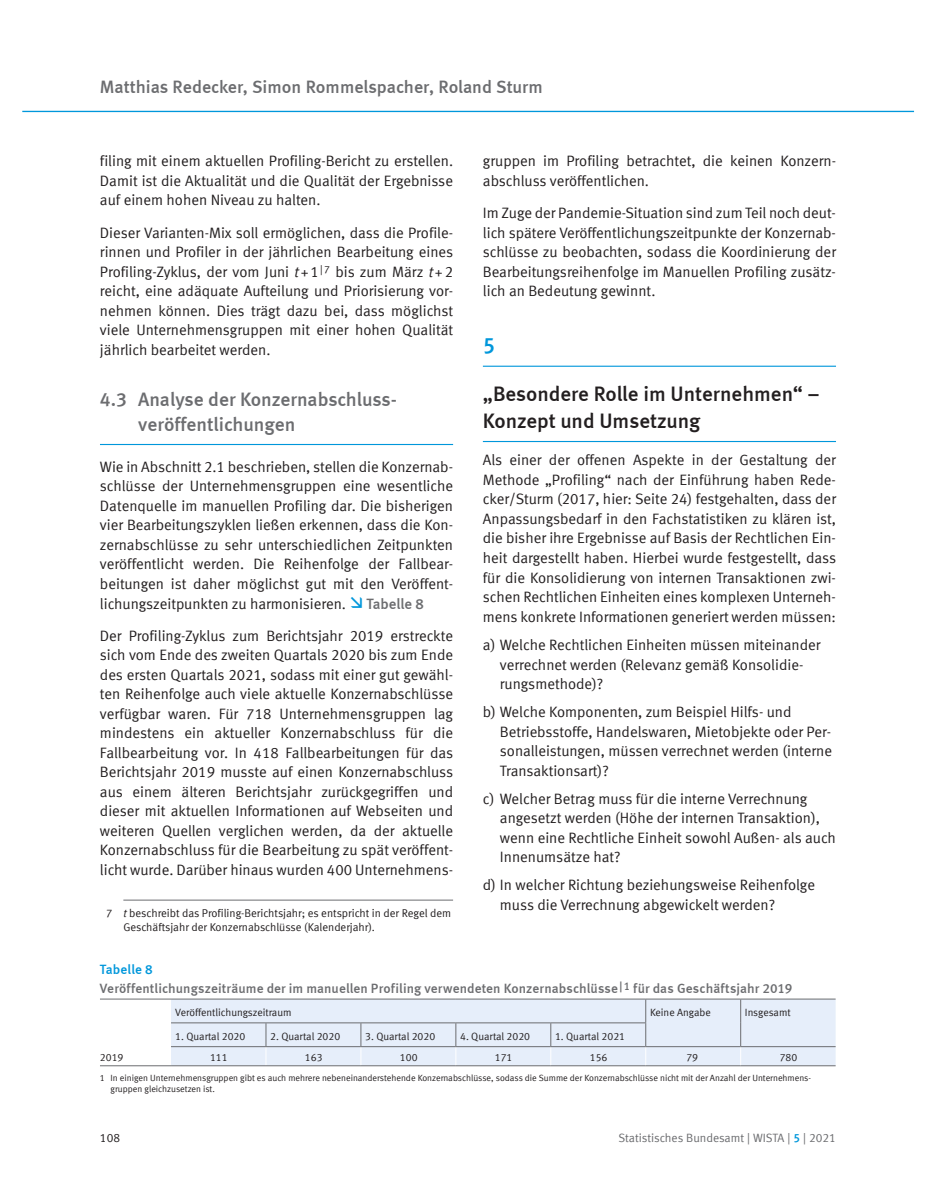
<style>
.page{position:relative;width:936px;height:1191px;background:#fff}
.page>*{position:absolute;margin:0;border:0;box-sizing:border-box;transform-origin:0 0}
._01_Überschrift_15Pt{font:22.5px "Meta Medium LF";color:#0097db}
._02_Überschrift_14Pt{font:21px/27px "Meta Medium LF";color:#231f20}
._03_Überschrift_13Pt{font:19.5px/25.5px "Meta Medium LF";color:#6c6d70}
.t1{font:18px "Meta Medium LF";color:#6c6d70}
._05_Text_10Pt_13Pt_E{font:15px/19.5px "Meta Normal LF";color:#231f20;text-align:justify}
._05_Text_10Pt_13Pt_E-2{font:15px "Meta Medium LF";letter-spacing:-.005em;color:#6c6d70}
._07_Überschrift_9pt{font:13.5px "Meta Medium LF";letter-spacing:.005em;color:#6c6d70}
._07_Überschrift_9pt-2{font:13.5px "Meta Medium LF";letter-spacing:.005em;color:#0097db}
.t2{font:12px "Meta Normal LF";color:#6c6d70}
.t3{font:12px "Meta Normal LF";color:#231f20}
._12_Fußnotentext{font:11.25px/13.5px "Meta Normal LF";color:#231f20}
._06_TabTextKopf{font:10.5px "Meta Normal LF";color:#231f20}
._01_TabText_rechtsbü{font:10.5px "Meta Normal LF";color:#231f20}
._02_Tab_Vorspalte_E0{font:10.5px "Meta Normal LF";color:#231f20}
._08_TabTextFuß{font:9px/10.5px "Meta Normal LF";color:#231f20}
.s1{font-style:italic}
.s2{font-family:"Meta Medium LF";color:#0097db}
</style>
<div class="page">
<hr style="left:100px;top:444px;width:353px;height:1px;background:#0097db">
<hr style="left:123px;top:899px;width:330px;height:1px;background:#6c6d70">
<hr style="left:483px;top:366px;width:353px;height:1px;background:#0097db">
<hr style="left:483px;top:441px;width:353px;height:1px;background:#0097db">
<hr style="left:740px;top:998px;width:95px;height:1px;background:#6c6d70">
<hr style="left:171px;top:1065px;width:95px;height:1px;background:#6c6d70">
<hr style="left:266px;top:1065px;width:95px;height:1px;background:#6c6d70">
<hr style="left:361px;top:1065px;width:95px;height:1px;background:#6c6d70">
<hr style="left:456px;top:1065px;width:94px;height:1px;background:#6c6d70">
<hr style="left:550px;top:1065px;width:95px;height:1px;background:#6c6d70">
<hr style="left:645px;top:1065px;width:95px;height:1px;background:#6c6d70">
<hr style="left:740px;top:1065px;width:95px;height:1px;background:#6c6d70">
<hr style="left:645px;top:998px;width:95px;height:1px;background:#6c6d70">
<hr style="left:171px;top:998px;width:95px;height:1px;background:#6c6d70">
<hr style="left:266px;top:998px;width:95px;height:1px;background:#6c6d70">
<hr style="left:361px;top:998px;width:95px;height:1px;background:#6c6d70">
<hr style="left:456px;top:998px;width:94px;height:1px;background:#6c6d70">
<hr style="left:550px;top:998px;width:95px;height:1px;background:#6c6d70">
<div style="left:171px;top:999px;width:664px;height:66px;background:#e6eefa"></div>
<hr style="left:171px;top:1022px;width:95px;height:1px;background:#6c6d70">
<hr style="left:266px;top:1022px;width:95px;height:1px;background:#6c6d70">
<hr style="left:361px;top:1022px;width:95px;height:1px;background:#6c6d70">
<hr style="left:456px;top:1022px;width:94px;height:1px;background:#6c6d70">
<hr style="left:550px;top:1022px;width:96px;height:1px;background:#6c6d70">
<hr style="left:100px;top:998px;width:71px;height:1px;background:#6c6d70">
<hr style="left:100px;top:1065px;width:71px;height:1px;background:#6c6d70">
<hr style="left:22px;top:111px;width:891px;height:1px;background:#0097db">
<p class="t1" style="left:100px;top:76px;width:444px">Matthias Redecker, Simon Rommelspacher, Roland Sturm</p>
<p class="_05_Text_10Pt_13Pt_E" style="left:100px;top:151px;width:354px">filing mit einem aktuellen Profiling-Bericht zu erstellen.<br>Damit ist die Aktualität und die Qualität der Ergebnisse auf einem hohen Niveau zu halten.</p>
<p class="_05_Text_10Pt_13Pt_E" style="left:100px;top:222px;width:355px">Dieser Varianten-Mix soll ermöglichen, dass die Profile&shy;rinnen und Profiler in der jährlichen Bearbeitung eines Profiling-Zyklus, der vom Juni <span class="s1">t</span>+1<sup>|7</sup> bis zum März <span class="s1">t</span>+2 reicht, eine adäquate Aufteilung und Priorisierung vor&shy;nehmen können. Dies trägt dazu bei, dass möglichst viele Unternehmensgruppen mit einer hohen Qualität jährlich bearbeitet werden.</p>
<p class="_03_Überschrift_13Pt" style="left:138px;top:386px;width:258px;text-indent:-38px">4.3 Analyse der Konzernabschluss&shy;veröffentlichungen</p>
<p class="_05_Text_10Pt_13Pt_E" style="left:100px;top:457px;width:354px">Wie in Abschnitt 2.1 beschrieben, stellen die Konzernab&shy;schlüsse der Unternehmensgruppen eine wesentliche Datenquelle im manuellen Profiling dar. Die bisherigen vier Bearbeitungszyklen ließen erkennen, dass die Kon&shy;zernabschlüsse zu sehr unterschiedlichen Zeitpunkten veröffentlicht werden. Die Reihenfolge der Fallbear&shy;beitungen ist daher möglichst gut mit den Veröffent&shy;lichungszeitpunkten zu harmonisieren.</p>
<p class="_05_Text_10Pt_13Pt_E-2" style="left:366px;top:594px;width:59px">Tabelle 8</p>
<p class="_05_Text_10Pt_13Pt_E" style="left:100px;top:625px;width:355px">Der Profiling-Zyklus zum Berichtsjahr 2019 erstreckte sich vom Ende des zweiten Quartals 2020 bis zum Ende des ersten Quartals 2021, sodass mit einer gut gewähl&shy;ten Reihenfolge auch viele aktuelle Konzernabschlüsse verfügbar waren. Für 718 Unternehmensgruppen lag mindestens ein aktueller Konzernabschluss für die Fallbearbeitung vor. In 418 Fallbearbeitungen für das Berichtsjahr 2019 musste auf einen Konzernabschluss aus einem älteren Berichtsjahr zurückgegriffen und dieser mit aktuellen Informationen auf Webseiten und weiteren Quellen verglichen werden, da der aktuelle Konzernabschluss für die Bearbeitung zu spät veröffent&shy;licht wurde. Darüber hinaus wurden 400 Unternehmens-</p>
<p class="_12_Fußnotentext" style="left:123px;top:906px;width:329px;text-indent:-17px">7 <span class="s1">t</span> beschreibt das Profiling-Berichtsjahr; es entspricht in der Regel dem<br>Geschäftsjahr der Konzernabschlüsse (Kalenderjahr).</p>
<p class="_05_Text_10Pt_13Pt_E" style="left:483px;top:151px;width:353px">gruppen im Profiling betrachtet, die keinen Konzern&shy;abschluss veröffentlichen.</p>
<p class="_05_Text_10Pt_13Pt_E" style="left:483px;top:203px;width:354px">Im Zuge der Pandemie-Situation sind zum Teil noch deut&shy;lich spätere Veröffentlichungszeitpunkte der Konzernab&shy;schlüsse zu beobachten, sodass die Koordinierung der Bearbeitungsreihenfolge im Manuellen Profiling zusätz&shy;lich an Bedeutung gewinnt.</p>
<p class="_01_Überschrift_15Pt" style="left:483px;top:332px;width:14px">5</p>
<p class="_02_Überschrift_14Pt" style="left:483px;top:380px;width:338px">„Besondere Rolle im Unternehmen“ –<br>Konzept und Umsetzung</p>
<p class="_05_Text_10Pt_13Pt_E" style="left:483px;top:449px;width:355px">Als einer der offenen Aspekte in der Gestaltung der Methode „Profiling“ nach der Einführung haben Rede&shy;cker/Sturm (2017, hier: Seite 24) festgehalten, dass der Anpassungsbedarf in den Fachstatistiken zu klären ist, die bisher ihre Ergebnisse auf Basis der Rechtlichen Ein&shy;heit dargestellt haben. Hierbei wurde festgestellt, dass für die Konsolidierung von internen Transaktionen zwi&shy;schen Rechtlichen Einheiten eines komplexen Unterneh&shy;mens konkrete Informationen generiert werden müssen:</p>
<p class="_05_Text_10Pt_13Pt_E" style="left:500px;top:635px;width:322px;text-align:left;text-indent:-17px">a) Welche Rechtlichen Einheiten müssen miteinander verrechnet werden (Relevanz gemäß Konsolidie&shy;rungsmethode)?</p>
<p class="_05_Text_10Pt_13Pt_E" style="left:500px;top:702px;width:334px;text-align:left;text-indent:-17px">b) Welche Komponenten, zum Beispiel Hilfs- und Betriebsstoffe, Handelswaren, Mietobjekte oder Per&shy;sonalleistungen, müssen verrechnet werden (interne Transaktionsart)?</p>
<p class="_05_Text_10Pt_13Pt_E" style="left:500px;top:788px;width:337px;text-align:left;text-indent:-17px">c) Welcher Betrag muss für die interne Verrechnung angesetzt werden (Höhe der internen Transaktion), wenn eine Rechtliche Einheit sowohl Außen- als auch Innenumsätze hat?</p>
<p class="_05_Text_10Pt_13Pt_E" style="left:500px;top:875px;width:316px;text-indent:-17px">d) In welcher Richtung beziehungsweise Reihenfolge muss die Verrechnung abgewickelt werden?</p>
<p class="_07_Überschrift_9pt-2" style="left:100px;top:961px;width:54px">Tabelle 8</p>
<p class="_07_Überschrift_9pt" style="left:100px;top:980px;width:694px">Veröffentlichungszeiträume der im manuellen Profiling verwendeten Konzernabschlüsse<sup>|1</sup> für das Geschäftsjahr 2019</p>
<p class="_06_TabTextKopf" style="left:175px;top:1006px;width:118px">Veröffentlichungszeitraum</p>
<p class="_06_TabTextKopf" style="left:650px;top:1006px;width:62px">Keine Angabe</p>
<p class="_06_TabTextKopf" style="left:745px;top:1006px;width:47px">Insgesamt</p>
<p class="_06_TabTextKopf" style="left:175px;top:1030px;width:72px">1. Quartal 2020</p>
<p class="_06_TabTextKopf" style="left:270px;top:1030px;width:72px">2. Quartal 2020</p>
<p class="_06_TabTextKopf" style="left:365px;top:1030px;width:72px">3. Quartal 2020</p>
<p class="_06_TabTextKopf" style="left:460px;top:1030px;width:72px">4. Quartal 2020</p>
<p class="_06_TabTextKopf" style="left:555px;top:1030px;width:72px">1. Quartal 2021</p>
<p class="_02_Tab_Vorspalte_E0" style="left:100px;top:1051px;width:25px">2019</p>
<p class="_01_TabText_rechtsbü" style="left:210px;top:1051px;width:19px">111</p>
<p class="_01_TabText_rechtsbü" style="left:305px;top:1051px;width:19px">163</p>
<p class="_01_TabText_rechtsbü" style="left:400px;top:1051px;width:19px">100</p>
<p class="_01_TabText_rechtsbü" style="left:495px;top:1051px;width:19px">171</p>
<p class="_01_TabText_rechtsbü" style="left:589px;top:1051px;width:19px">156</p>
<p class="_01_TabText_rechtsbü" style="left:686px;top:1051px;width:13px">79</p>
<p class="_01_TabText_rechtsbü" style="left:779px;top:1051px;width:19px">780</p>
<p class="_08_TabTextFuß" style="left:111px;top:1072px;width:701px;text-indent:-11px">1 In einigen Unternehmensgruppen gibt es auch mehrere nebeneinanderstehende Konzernabschlüsse, sodass die Summe der Konzernabschlüsse nicht mit der Anzahl der Unternehmens&shy;gruppen gleichzusetzen ist.</p>
<p class="t3" style="left:100px;top:1130px;width:22px">108</p>
<p class="t2" style="left:618px;top:1130px;width:219px">Statistisches Bundesamt | WISTA | <span class="s2">5</span> | 2021</p>
</div>
